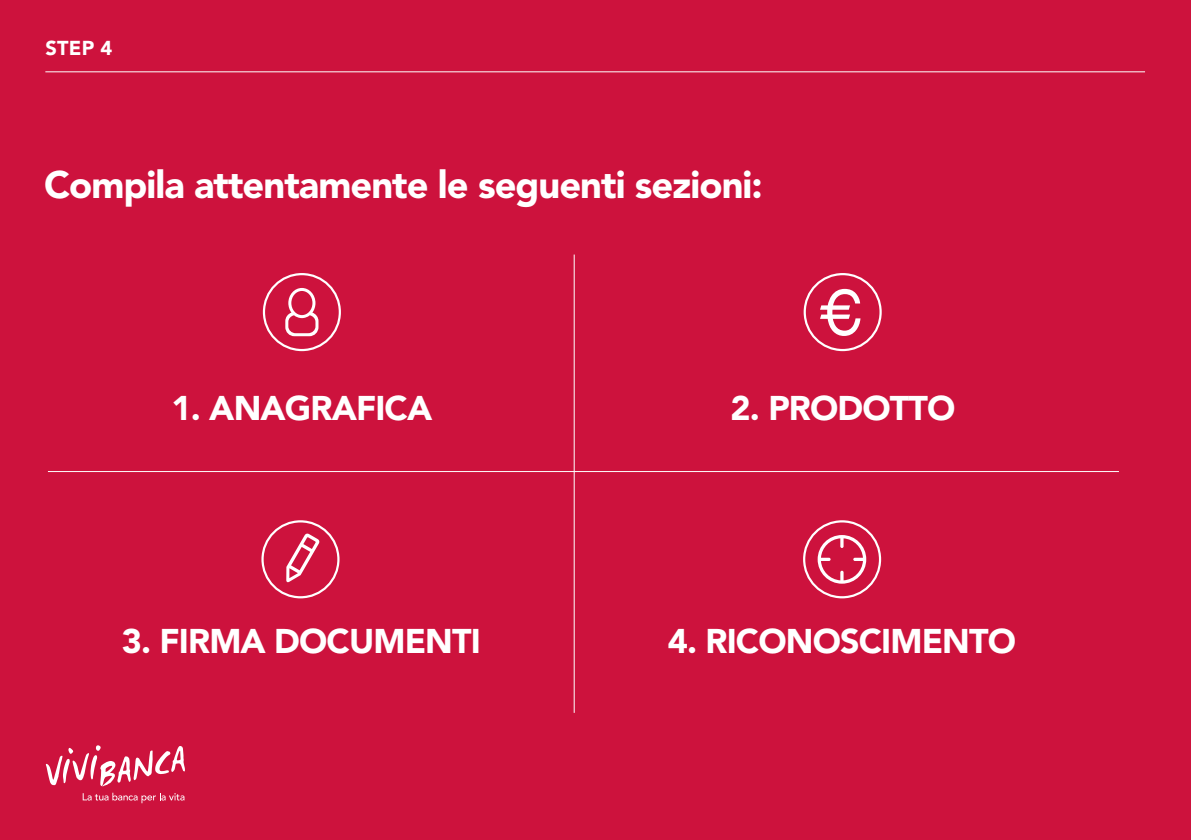
<style>
.page{position:relative;width:1191px;height:840px;background:#fff}
.page>*{position:absolute;margin:0;border:0;box-sizing:border-box;transform-origin:0 0}
.t1{font:900 38px "Avenir LT Std";letter-spacing:-.025em;color:#fff}
.t2{font:900 34px "Avenir LT Std";letter-spacing:-.025em;color:#fff}
.t3{font:900 20px "Avenir LT Std";color:#fff}
</style>
<div class="page">
<div style="left:0;top:0;width:1191px;height:839px;background:#cd123d"></div>
<svg style="left:46px;top:745px;width:139px;height:41px"></svg>
<svg style="left:83px;top:792px;width:101px;height:10px"></svg>
<hr style="left:48px;top:471px;width:1071px;height:1px;background:#fff">
<hr style="left:574px;top:254px;width:1px;height:458px;background:#fff">
<div style="left:263px;top:273px;width:78px;height:78px;border:2px solid #fff;border-radius:50%"></div>
<svg style="left:285px;top:288px;width:33px;height:48px"></svg>
<div style="left:803px;top:273px;width:78px;height:78px;border:2px solid #fff;border-radius:50%"></div>
<div style="left:803px;top:520px;width:78px;height:78px;border:2px solid #fff;border-radius:50%"></div>
<div style="left:261px;top:520px;width:78px;height:78px;border:2px solid #fff;border-radius:50%"></div>
<svg style="left:286px;top:533px;width:34px;height:49px"></svg>
<svg style="left:817px;top:535px;width:49px;height:48px"></svg>
<hr style="left:45px;top:71px;width:1100px;height:1px;background:#fff">
<svg style="left:820px;top:289px;width:40px;height:47px"></svg>
<p class="t3" style="left:45px;top:36px;width:68px">STEP 4</p>
<p class="t1" style="left:44px;top:161px;width:720px">Compila attentamente le seguenti sezioni:</p>
<p class="t2" style="left:172px;top:387px;width:262px">1. ANAGRAFICA</p>
<p class="t2" style="left:730px;top:387px;width:226px">2. PRODOTTO</p>
<p class="t2" style="left:122px;top:619px;width:360px">3. FIRMA DOCUMENTI</p>
<p class="t2" style="left:668px;top:619px;width:350px">4. RICONOSCIMENTO</p>
</div>
